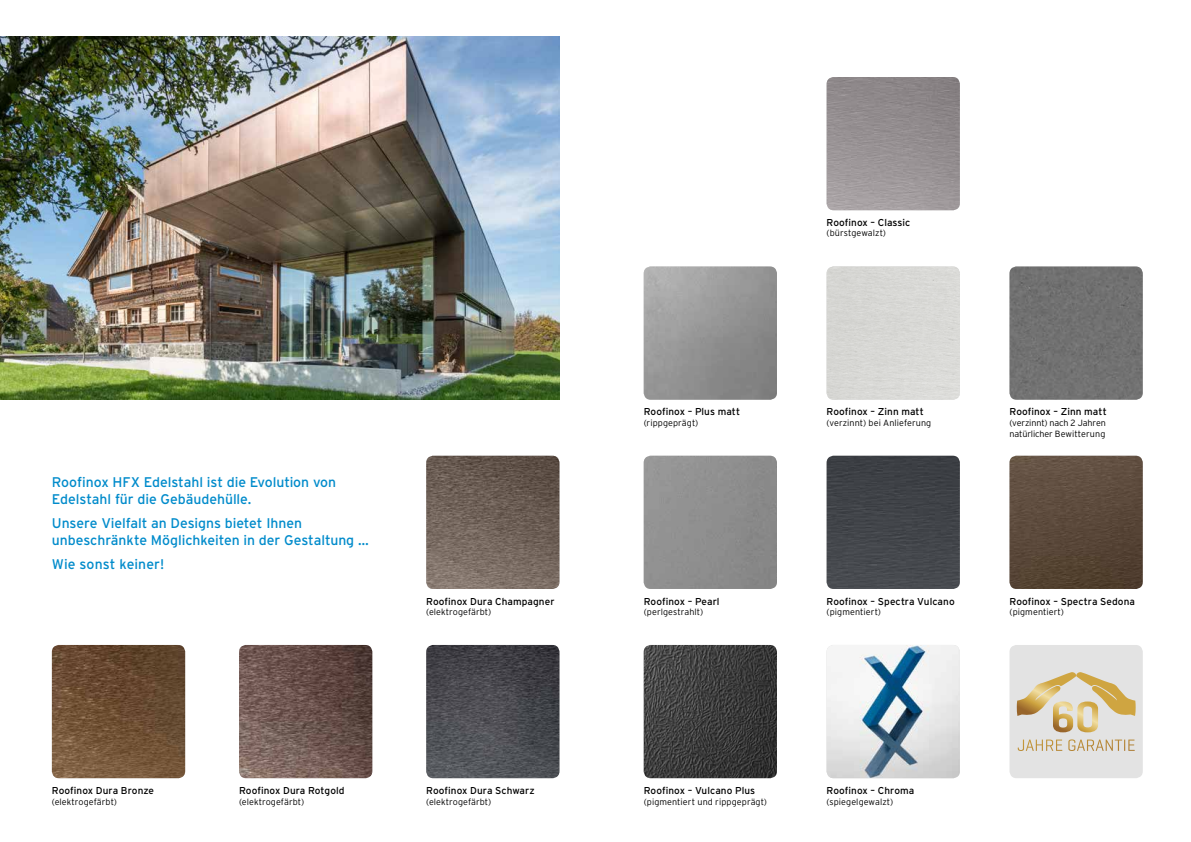
<style>
.page{position:relative;width:1191px;height:842px;background:#fff}
.page>*{position:absolute;margin:0;border:0;box-sizing:border-box;transform-origin:0 0}
.t1{font:14px/16.8px "Interstate";letter-spacing:-.005em;color:#008bcb}
.t2{font:10px "Interstate";letter-spacing:.005em;color:#000}
.t3{font:300 9px "Interstate";letter-spacing:.01em;color:#000}
.t4{font:300 9px/10.8px "Interstate";letter-spacing:-.01em;color:#000}
</style>
<div class="page">
<img style="left:0;top:36px;width:559px;height:364px">
<img style="left:426px;top:456px;width:133px;height:133px">
<img style="left:426px;top:645px;width:133px;height:133px">
<img style="left:826px;top:456px;width:134px;height:133px">
<div style="left:826px;top:266px;width:134px;height:134px;background:#d8d8d5"></div>
<img style="left:643px;top:266px;width:134px;height:134px">
<div style="left:1009px;top:266px;width:133px;height:134px;background:#717171"></div>
<img style="left:643px;top:456px;width:134px;height:133px">
<img style="left:1009px;top:456px;width:133px;height:133px">
<img style="left:239px;top:645px;width:133px;height:133px">
<img style="left:52px;top:645px;width:133px;height:133px">
<img style="left:643px;top:645px;width:134px;height:133px">
<img style="left:826px;top:645px;width:134px;height:133px">
<div style="left:1009px;top:645px;width:133px;height:133px;background:#e3e3e3;border-radius:7px"></div>
<svg style="left:1017px;top:739px;width:45px;height:12px"></svg>
<svg style="left:1068px;top:739px;width:66px;height:12px"></svg>
<svg style="left:1016px;top:672px;width:119px;height:60px"></svg>
<img style="left:826px;top:77px;width:134px;height:133px">
<h1 class="t1" style="left:52px;top:474px;width:286px">Roofinox HFX Edelstahl ist die Evolution von<br>Edelstahl für die Gebäudehülle.</h1>
<h1 class="t1" style="left:52px;top:514px;width:318px">Unsere Vielfalt an Designs bietet Ihnen unbeschränkte Möglichkeiten in der Gestaltung …</h1>
<h1 class="t1" style="left:52px;top:555px;width:114px">Wie sonst keiner!</h1>
<p class="t2" style="left:426px;top:595px;width:130px">Roofinox Dura Champagner</p>
<p class="t3" style="left:426px;top:607px;width:67px">(elektrogefärbt)</p>
<p class="t2" style="left:52px;top:785px;width:104px">Roofinox Dura Bronze</p>
<p class="t3" style="left:52px;top:796px;width:67px">(elektrogefärbt)</p>
<p class="t2" style="left:239px;top:785px;width:107px">Roofinox Dura Rotgold</p>
<p class="t3" style="left:239px;top:796px;width:67px">(elektrogefärbt)</p>
<p class="t2" style="left:426px;top:785px;width:110px">Roofinox Dura Schwarz</p>
<p class="t3" style="left:426px;top:796px;width:67px">(elektrogefärbt)</p>
<p class="t2" style="left:826px;top:217px;width:85px">Roofinox – Classic</p>
<p class="t3" style="left:826px;top:228px;width:61px">(bürstgewalzt)</p>
<p class="t2" style="left:643px;top:406px;width:98px">Roofinox – Plus matt</p>
<p class="t3" style="left:643px;top:418px;width:56px">(rippgeprägt)</p>
<p class="t2" style="left:643px;top:595px;width:77px">Roofinox – Pearl</p>
<p class="t3" style="left:643px;top:607px;width:61px">(perlgestrahlt)</p>
<p class="t2" style="left:826px;top:406px;width:99px">Roofinox – Zinn matt</p>
<p class="t3" style="left:826px;top:418px;width:106px">(verzinnt) bei Anlieferung</p>
<p class="t2" style="left:1009px;top:406px;width:99px">Roofinox – Zinn matt</p>
<p class="t4" style="left:1009px;top:417px;width:98px">(verzinnt) nach 2 Jahren natürlicher Bewitterung</p>
<p class="t2" style="left:826px;top:595px;width:130px">Roofinox – Spectra Vulcano</p>
<p class="t3" style="left:826px;top:607px;width:56px">(pigmentiert)</p>
<p class="t2" style="left:1009px;top:595px;width:127px">Roofinox – Spectra Sedona</p>
<p class="t3" style="left:1009px;top:607px;width:56px">(pigmentiert)</p>
<p class="t2" style="left:643px;top:785px;width:113px">Roofinox – Vulcano Plus</p>
<p class="t3" style="left:643px;top:796px;width:125px">(pigmentiert und rippgeprägt)</p>
<p class="t2" style="left:826px;top:785px;width:89px">Roofinox – Chroma</p>
<p class="t3" style="left:826px;top:796px;width:68px">(spiegelgewalzt)</p>
</div>
